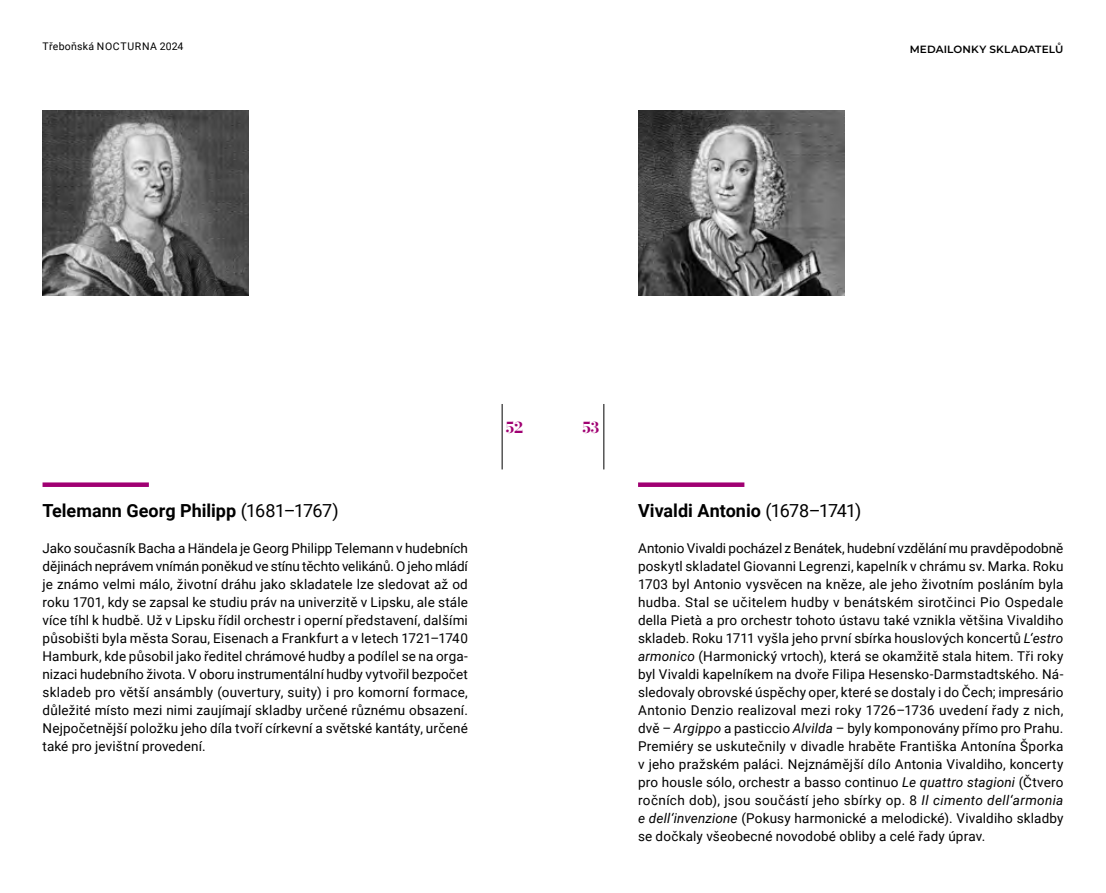
<style>
.page{position:relative;width:1106px;height:893px;background:#fff}
.page>*{position:absolute;margin:0;border:0;box-sizing:border-box;transform-origin:0 0}
.t1{font:700 18px "Roboto";color:#000}
.t2{font:700 15px "Bodoni Moda 18 pt";color:#a00072}
.t3{font:13.5px/18px "Roboto";letter-spacing:.01em;color:#000;text-align:justify}
.t4{font:10.5px "Roboto";letter-spacing:.03em;color:#000}
.t5{font:600 10.5px "Montserrat";letter-spacing:.015em;color:#000}
.s1{font-weight:400}
.s2{font-style:italic}
</style>
<div class="page">
<hr style="left:502px;top:404px;width:1px;height:65px;background:#000">
<hr style="left:603px;top:404px;width:1px;height:65px;background:#000">
<div style="left:43px;top:482px;width:106px;height:5px;background:#a00072"></div>
<img style="left:43px;top:111px;width:206px;height:185px">
<div style="left:638px;top:482px;width:106px;height:5px;background:#a00072"></div>
<img style="left:638px;top:111px;width:206px;height:185px">
<p class="t4" style="left:43px;top:39px;width:142px">Třeboňská NOCTURNA 2024</p>
<p class="t5" style="left:909px;top:42px;width:155px">MEDAILONKY SKLADATELŮ</p>
<h1 class="t1" style="left:43px;top:498px;width:297px">Telemann Georg Philipp <span class="s1">(1681–1767)</span></h1>
<p class="t3" style="left:43px;top:538px;width:427px">Jako současník Bacha a Händela je Georg Philipp Telemann v hudebních dějinách neprávem vnímán poněkud ve stínu těchto velikánů. O jeho mládí je známo velmi málo, životní dráhu jako skladatele lze sledovat až od roku 1701, kdy se zapsal ke studiu práv na univerzitě v Lipsku, ale stále více tíhl k hudbě. Už v Lipsku řídil orchestr i operní představení, dalšími působišti byla města Sorau, Eisenach a Frankfurt a v letech 1721–1740<br>Hamburk, kde působil jako ředitel chrámové hudby a podílel se na orga&shy;nizaci hudebního života. V oboru instrumentální hudby vytvořil bezpočet skladeb pro větší ansámbly (ouvertury, suity) i pro komorní formace, důležité místo mezi nimi zaujímají skladby určené různému obsazení.<br>Nejpočetnější položku jeho díla tvoří církevní a světské kantáty, určené také pro jevištní provedení.</p>
<p class="t2" style="left:506px;top:417px;width:18px">52</p>
<p class="t2" style="left:583px;top:417px;width:18px">53</p>
<h1 class="t1" style="left:638px;top:498px;width:225px">Vivaldi Antonio <span class="s1">(1678–1741)</span></h1>
<p class="t3" style="left:638px;top:538px;width:427px">Antonio Vivaldi pocházel z Benátek, hudební vzdělání mu pravděpodobně poskytl skladatel Giovanni Legrenzi, kapelník v chrámu sv. Marka. Roku 1703 byl Antonio vysvěcen na kněze, ale jeho životním posláním byla hudba. Stal se učitelem hudby v benátském sirotčinci Pio Ospedale della Pietà a pro orchestr tohoto ústavu také vznikla většina Vivaldiho skladeb. Roku 1711 vyšla jeho první sbírka houslových koncertů <span class="s2">L‘estro armonico</span> (Harmonický vrtoch), která se okamžitě stala hitem. Tři roky byl Vivaldi kapelníkem na dvoře Filipa Hesensko-Darmstadtského. Ná&shy;sledovaly obrovské úspěchy oper, které se dostaly i do Čech; impresário Antonio Denzio realizoval mezi roky 1726–1736 uvedení řady z nich, dvě – <span class="s2">Argippo</span> a pasticcio <span class="s2">Alvilda</span> – byly komponovány přímo pro Prahu.<br>Premiéry se uskutečnily v divadle hraběte Františka Antonína Šporka v jeho pražském paláci. Nejznámější dílo Antonia Vivaldiho, koncerty pro housle sólo, orchestr a basso continuo <span class="s2">Le quattro stagioni</span> (Čtvero ročních dob), jsou součástí jeho sbírky op. 8 <span class="s2">Il cimento dell‘armonia e dell‘invenzione</span> (Pokusy harmonické a melodické). Vivaldiho skladby se dočkaly všeobecné novodobé obliby a celé řady úprav.</p>
</div>
